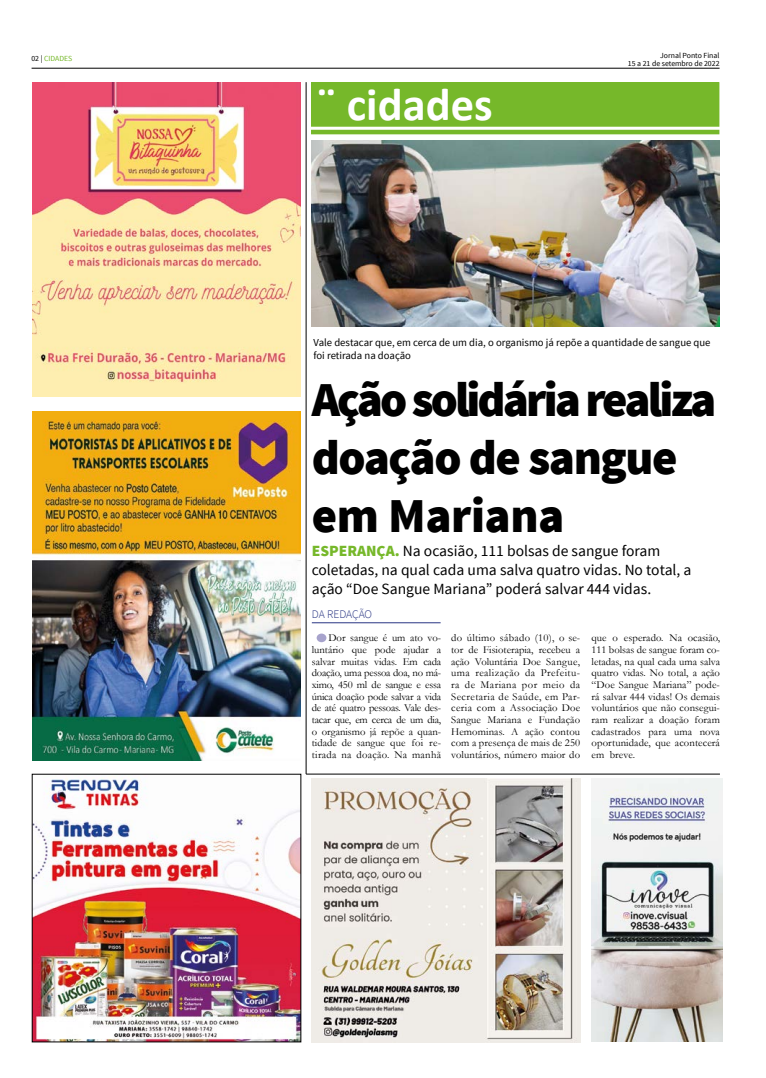
<style>
.page{position:relative;width:766px;height:1078px;background:#fff}
.page>*{position:absolute;margin:0;border:0;box-sizing:border-box;transform-origin:0 0}
.t1{font:900 48.5px/58.2px "Source Sans Pro";letter-spacing:-.04em;color:#000}
.t2{font:700 46.6px "Calibri";color:#fff}
.t3{font:15.5px/18.6px "Source Sans Pro";color:#000}
.t4{font:300 11.6px "Source Sans Pro";letter-spacing:-.01em;color:#283583}
.t5{font:10.7px/11.6px "Garamond";letter-spacing:.01em;color:#000;text-align:justify}
.t6{font:10.7px/12.8px "Source Sans Pro";color:#000}
.t7{font:7.8px/7.8px "Source Sans Pro";color:#000;text-align:right}
.t8{font:7.8px "Source Sans Pro";color:#76b82a}
.s1{color:#000}
.s2{font-weight:900;color:#76b82a}
</style>
<div class="page">
<hr style="left:32px;top:68px;width:687px;height:1px;background:#000">
<div style="left:311px;top:83px;width:407px;height:43px;background:#76b82a"></div>
<div style="left:311px;top:82px;width:408px;height:45px;border:1px solid #76b82a"></div>
<div style="left:311px;top:130px;width:408px;height:4px;border:1px solid #76b82a"></div>
<hr style="left:306px;top:82px;width:1px;height:692px;background:#000">
<img style="left:32px;top:411px;width:268px;height:349px">
<img style="left:32px;top:82px;width:268px;height:314px">
<img style="left:34px;top:778px;width:265px;height:261px">
<img style="left:311px;top:778px;width:269px;height:264px">
<hr style="left:312px;top:622px;width:128px;height:1px;background:#283583">
<div style="left:316px;top:633px;width:10px;height:9px;background:#a7a3cc;border-radius:50%"></div>
<img style="left:312px;top:141px;width:407px;height:186px">
<img style="left:591px;top:778px;width:131px;height:263px">
<hr style="left:306px;top:773px;width:413px;height:1px;background:#000">
<p class="t8" style="left:31px;top:54px;width:42px"><span class="s1">02 |</span> CIDADES</p>
<h2 class="t2" style="left:317px;top:72px;width:177px">¨ cidades</h2>
<p class="t7" style="left:627px;top:51px;width:93px">Jornal Ponto Final<br>15 a 21 de setembro de 2022</p>
<p class="t6" style="left:313px;top:336px;width:398px">Vale destacar que, em cerca de um dia, o organismo já repõe a quantidade de sangue que foi retirada na doação</p>
<h1 class="t1" style="left:312px;top:372px;width:406px">Ação solidária realiza doação de sangue em Mariana</h1>
<h3 class="t3" style="left:312px;top:542px;width:381px"><span class="s2">ESPERANÇA.</span> Na ocasião, 111 bolsas de sangue foram coletadas, na qual cada uma salva quatro vidas. No total, a ação “Doe Sangue Mariana” poderá salvar 444 vidas.</h3>
<p class="t4" style="left:312px;top:607px;width:62px">DA REDAÇÃO</p>
<p class="t5" style="left:312px;top:631px;width:131px;text-indent:16px">Dor sangue é um ato vo&shy;luntário que pode ajudar a salvar muitas vidas. Em cada doação, uma pessoa doa, no má&shy;ximo, 450 ml de sangue e essa única doação pode salvar a vida de até quatro pessoas. Vale des&shy;tacar que, em cerca de um dia, o organismo já repõe a quan&shy;tidade de sangue que foi re&shy;tirada na doação. Na manhã</p>
<p class="t5" style="left:451px;top:631px;width:130px">do último sábado (10), o se&shy;tor de Fisioterapia, recebeu a ação Voluntária Doe Sangue, uma realização da Prefeitu&shy;ra de Mariana por meio da Secretaria de Saúde, em Par&shy;ceria com a Associação Doe Sangue Mariana e Fundação Hemominas. A ação contou com a presença de mais de 250 voluntários, número maior do</p>
<p class="t5" style="left:591px;top:631px;width:130px">que o esperado. Na ocasião, 111 bolsas de sangue foram co&shy;letadas, na qual cada uma salva quatro vidas. No total, a ação “Doe Sangue Mariana” pode&shy;rá salvar 444 vidas! Os demais voluntários que não consegui&shy;ram realizar a doação foram cadastrados para uma nova oportunidade, que acontecerá em breve.</p>
</div>
